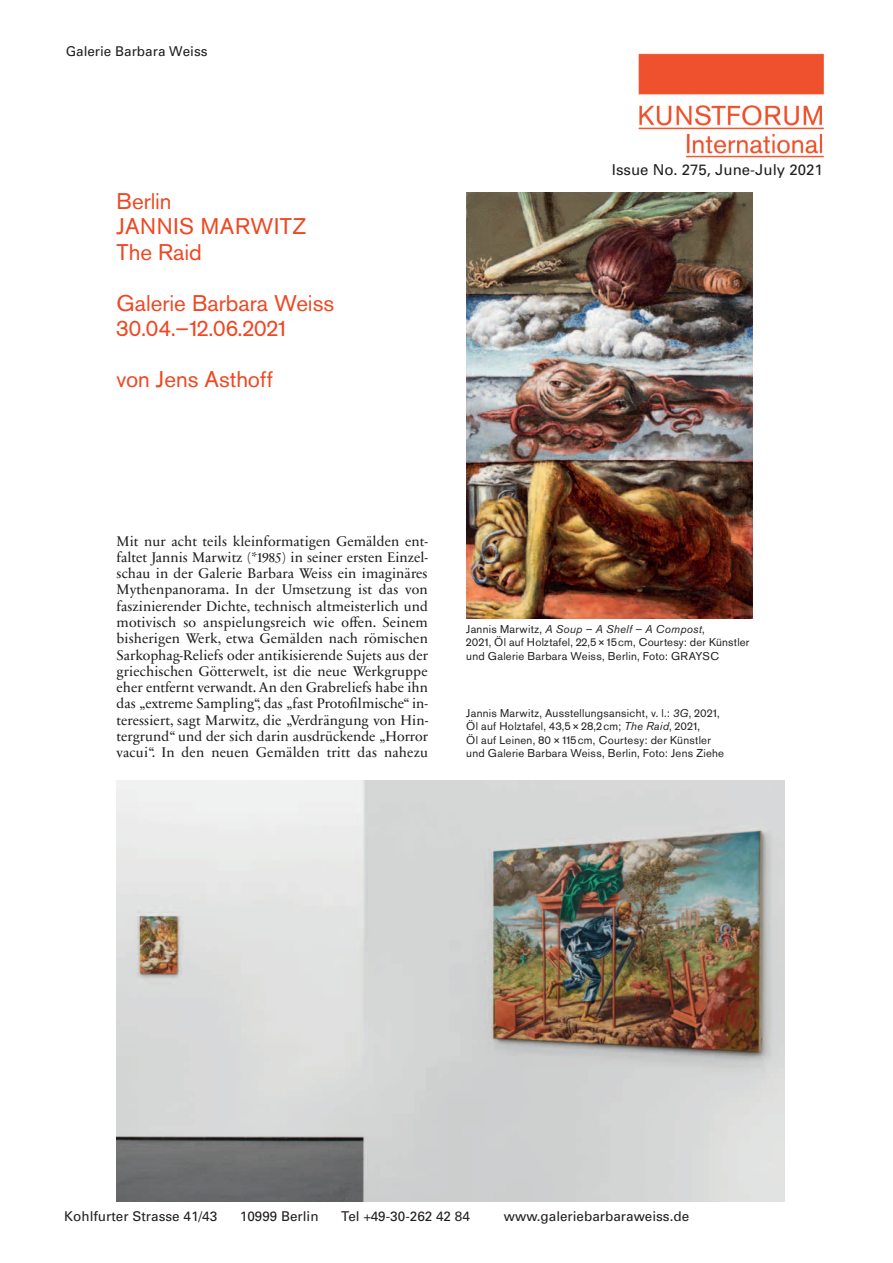
<style>
.page{position:relative;width:893px;height:1263px;background:#fff}
.page>*{position:absolute;margin:0;border:0;box-sizing:border-box;transform-origin:0 0}
.t1{font:22.5px/25.5px "Akzidenz Grotesk Pro";color:#ef4722}
.t2{font:15px "Univers";color:#231f20}
.t3{font:14.25px/16.2px "Sabon Next LT Pro";letter-spacing:.01em;color:#231f20;text-align:justify}
.t4{font:13.5px "Univers";color:#231f20}
.t5{font:11.25px/13.5px "Akzidenz Grotesk Pro";letter-spacing:.025em;color:#231f20}
.s1{font-style:italic}
</style>
<div class="page">
<img style="left:638px;top:53px;width:186px;height:105px">
<img style="left:117px;top:781px;width:667px;height:420px">
<img style="left:466px;top:192px;width:286px;height:427px">
<p class="t4" style="left:66px;top:43px;width:143px">Galerie Barbara Weiss</p>
<h1 class="t1" style="left:117px;top:188px;width:191px">Berlin<br>JANNIS MARWITZ<br>The Raid</h1>
<h1 class="t1" style="left:117px;top:290px;width:219px">Galerie Barbara Weiss<br>30.04.– 12.06.2021</h1>
<h1 class="t1" style="left:117px;top:367px;width:158px">von Jens Asthoff</h1>
<p class="t2" style="left:612px;top:161px;width:212px">Issue No. 275, June-July 2021</p>
<p class="t3" style="left:117px;top:532px;width:313px">Mit nur acht teils kleinformatigen Gemälden ent&shy;faltet Jannis Marwitz (*1985) in seiner ersten Einzel&shy;schau in der Galerie Barbara Weiss ein imaginäres Mythenpanorama. In der Umsetzung ist das von faszinierender Dichte, technisch altmeisterlich und motivisch so anspielungsreich wie offen. Seinem bisherigen Werk, etwa Gemälden nach römischen Sarkophag-Reliefs oder antikisierende Sujets aus der griechischen Götterwelt, ist die neue Werkgruppe eher entfernt verwandt. An den Grabreliefs habe ihn das „extreme Sampling“, das „fast Protofilmische“ in&shy;teressiert, sagt Marwitz, die „Verdrängung von Hin&shy;tergrund“ und der sich darin ausdrückende „Horror vacui“. In den neuen Gemälden tritt das nahezu</p>
<p class="t5" style="left:466px;top:622px;width:285px">Jannis Marwitz, <span class="s1">A Soup – A Shelf – A Compost</span>,<br>2021, Öl auf Holztafel, 22,5 × 15 cm, Courtesy: der Künstler und Galerie Barbara Weiss, Berlin, Foto: GRAYSC</p>
<p class="t5" style="left:466px;top:706px;width:259px">Jannis Marwitz, Ausstellungsansicht, v. l.: <span class="s1">3G</span>, 2021, Öl auf Holztafel, 43,5 × 28,2 cm; <span class="s1">The Raid</span>, 2021,<br>Öl auf Leinen, 80 × 115 cm, Courtesy: der Künstler und Galerie Barbara Weiss, Berlin, Foto: Jens Ziehe</p>
<p class="t4" style="left:64px;top:1209px;width:155px">Kohlfurter Strasse 41/43</p>
<p class="t4" style="left:240px;top:1209px;width:80px">10999 Berlin</p>
<p class="t4" style="left:341px;top:1209px;width:130px">Tel +49-30-262 42 84</p>
<p class="t4" style="left:504px;top:1209px;width:187px">www.galeriebarbaraweiss.de</p>
</div>
